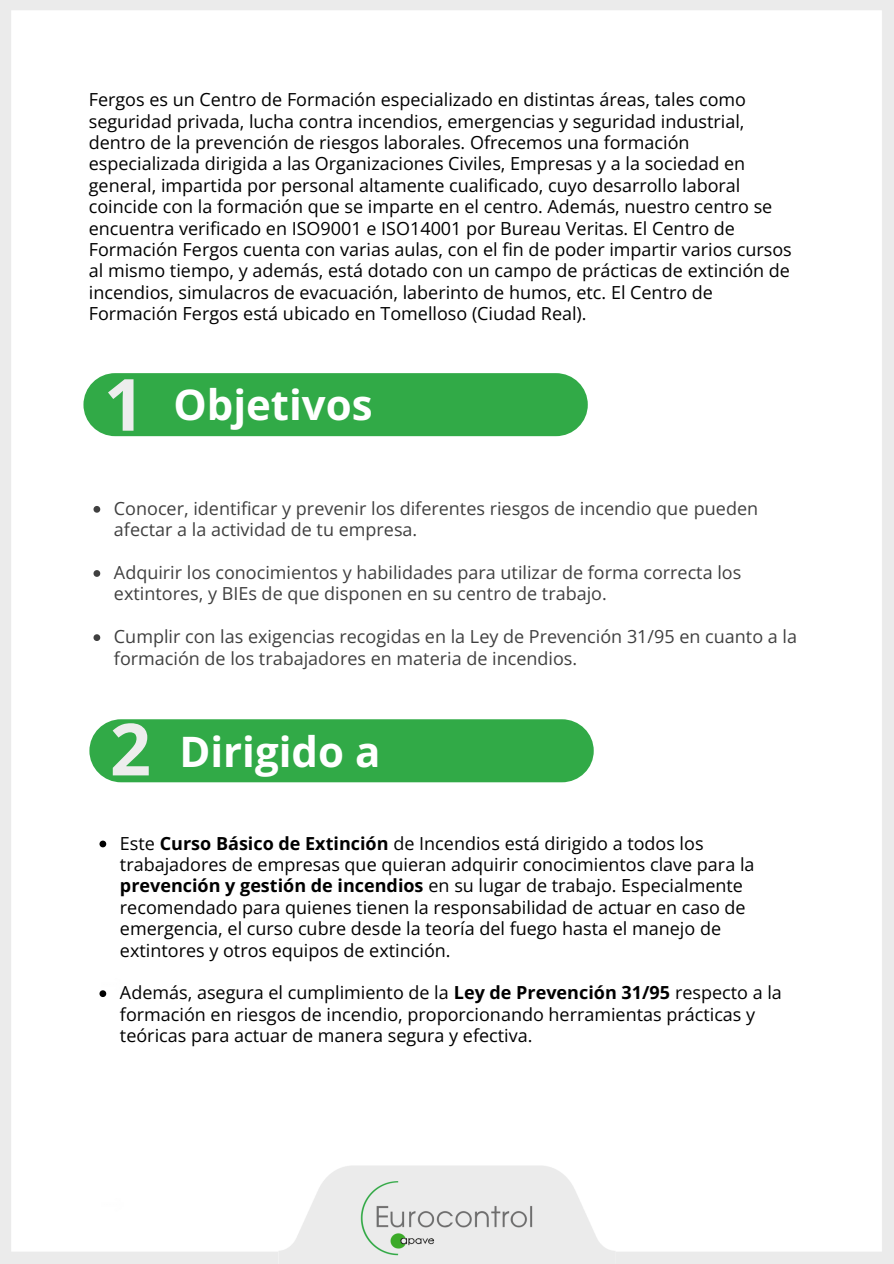
<style>
.page{position:relative;width:894px;height:1264px;background:#fff}
.page>*{position:absolute;margin:0;border:0;box-sizing:border-box;transform-origin:0 0}
.t1{font:700 72px "Open Sans";color:#ededed}
.t2{font:700 42px "Open Sans";color:#fff}
.t3{font:18px/21.3px "Open Sans";color:#000}
.t4{font:18px/21.3px "Open Sans";color:#404040}
.s1{font-weight:700}
</style>
<div class="page">
<img style="left:0;top:0;width:893px;height:1263px">
<div style="left:36px;top:315px;width:586px;height:268px;background:#fff"></div>
<img style="left:102px;top:1198px;width:21px;height:13px">
<img style="left:102px;top:978px;width:21px;height:12px">
<div style="left:83px;top:373px;width:504px;height:63px;background:#31aa47;border-radius:32px"></div>
<svg style="left:99px;top:840px;width:7px;height:7px"></svg>
<svg style="left:99px;top:990px;width:7px;height:7px"></svg>
<svg style="left:93px;top:506px;width:7px;height:6px"></svg>
<svg style="left:93px;top:570px;width:7px;height:7px"></svg>
<svg style="left:93px;top:634px;width:7px;height:7px"></svg>
<div style="left:89px;top:719px;width:504px;height:63px;background:#31aa47;border-radius:32px"></div>
<p class="t3" style="left:89px;top:89px;width:704px">Fergos es un Centro de Formación especializado en distintas áreas, tales como seguridad privada, lucha contra incendios, emergencias y seguridad industrial, dentro de la prevención de riesgos laborales. Ofrecemos una formación especializada dirigida a las Organizaciones Civiles, Empresas y a la sociedad en general, impartida por personal altamente cualificado, cuyo desarrollo laboral coincide con la formación que se imparte en el centro. Además, nuestro centro se encuentra verificado en ISO9001 e ISO14001 por Bureau Veritas. El Centro de Formación Fergos cuenta con varias aulas, con el fin de poder impartir varios cursos al mismo tiempo, y además, está dotado con un campo de prácticas de extinción de incendios, simulacros de evacuación, laberinto de humos, etc. El Centro de Formación Fergos está ubicado en Tomelloso (Ciudad Real).</p>
<p class="t1" style="left:104px;top:354px;width:43px">1</p>
<h1 class="t2" style="left:173px;top:375px;width:201px">Objetivos</h1>
<p class="t4" style="left:114px;top:497px;width:645px">Conocer, identificar y prevenir los diferentes riesgos de incendio que pueden afectar a la actividad de tu empresa.</p>
<p class="t4" style="left:114px;top:561px;width:628px">Adquirir los conocimientos y habilidades para utilizar de forma correcta los extintores, y BIEs de que disponen en su centro de trabajo.</p>
<p class="t4" style="left:114px;top:625px;width:684px">Cumplir con las exigencias recogidas en la Ley de Prevención 31/95 en cuanto a la formación de los trabajadores en materia de incendios.</p>
<h1 class="t1" style="left:110px;top:698px;width:43px">2</h1>
<p class="t2" style="left:179px;top:722px;width:202px">Dirigido a</p>
<h1 class="t2" style="left:192px;top:719px;width:202px">Dirigido a</h1>
<p class="t3" style="left:120px;top:832px;width:636px">Este <span class="s1">Curso Básico de Extinción</span> de Incendios está dirigido a todos los trabajadores de empresas que quieran adquirir conocimientos clave para la <span class="s1">prevención y gestión de incendios</span> en su lugar de trabajo. Especialmente recomendado para quienes tienen la responsabilidad de actuar en caso de emergencia, el curso cubre desde la teoría del fuego hasta el manejo de extintores y otros equipos de extinción.</p>
<p class="t3" style="left:120px;top:981px;width:663px">Además, asegura el cumplimiento de la <span class="s1">Ley de Prevención 31/95</span> respecto a la formación en riesgos de incendio, proporcionando herramientas prácticas y teóricas para actuar de manera segura y efectiva.</p>
</div>
